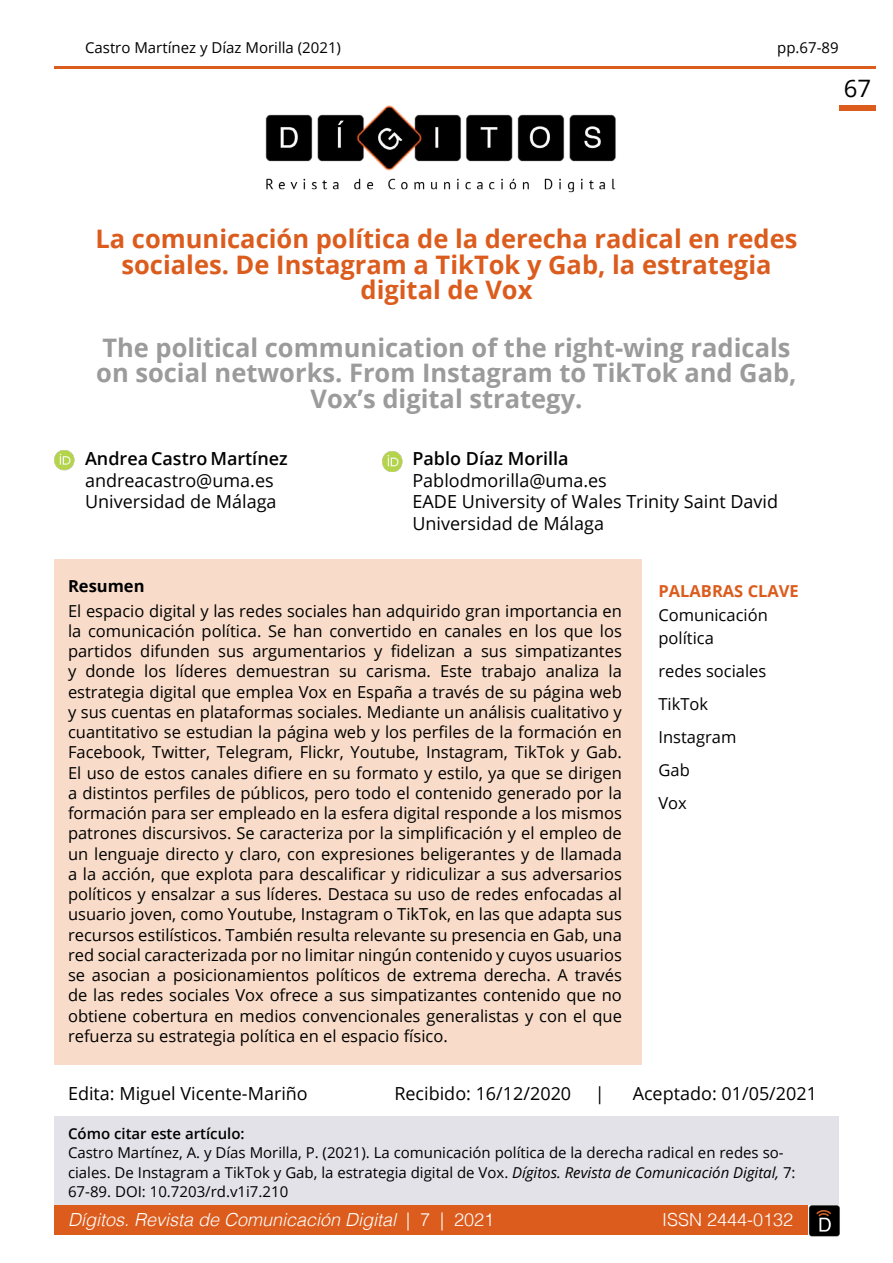
<style>
.page{position:relative;width:893px;height:1263px;background:#fff}
.page>*{position:absolute;margin:0;border:0;box-sizing:border-box;transform-origin:0 0}
.t1{font:700 25.5px/25.5px "Open Sans";color:#9b9b9b;text-align:center}
.t2{font:700 25.5px/25.5px "Open Sans";color:#db5c1d;text-align:center}
.t3{font:24px "Open Sans";color:#000}
.t4{font:18px/21.6px "Open Sans";color:#000}
.t5{font:italic 300 18px "Helvetica";color:#fff}
.t6{font:600 18px "Open Sans";color:#000}
.t7{font:300 18px "Helvetica";color:#fff}
.t8{font:16.5px/20.2px "Open Sans";color:#000}
.t9{font:700 16.5px "Open Sans";color:#db5c1d}
.t10{font:700 16.5px "Open Sans";color:#000}
.t11{font:15px/19.5px "Open Sans";color:#000}
.t12{font:600 15px "Open Sans";color:#000}
.s1{font-style:italic}
.s2{font-style:normal}
</style>
<div class="page">
<div style="left:54px;top:1205px;width:753px;height:30px;background:#db5c1d"></div>
<img style="left:807px;top:1205px;width:33px;height:32px">
<div style="left:839px;top:106px;width:37px;height:5px;background:#db5c1d"></div>
<hr style="left:54px;top:66px;width:822px;height:2px;background:#db5c1d">
<div style="left:54px;top:559px;width:588px;height:505px;background:#f8dcc9"></div>
<div style="left:54px;top:1116px;width:785px;height:89px;background:#e3e2e8"></div>
<img style="left:265px;top:105px;width:351px;height:88px">
<img style="left:54px;top:450px;width:21px;height:20px">
<img style="left:382px;top:451px;width:21px;height:20px">
<p class="t11" style="left:85px;top:39px;width:257px">Castro Martínez y Díaz Morilla (2021)</p>
<p class="t11" style="left:777px;top:39px;width:63px">pp.67-89</p>
<h2 class="t3" style="left:844px;top:78px;width:29px">67</h2>
<h1 class="t2" style="left:96px;top:229px;width:703px">La comunicación política de la derecha radical en redes sociales. De Instagram a TikTok y Gab, la estrategia digital de Vox</h1>
<h1 class="t1" style="left:96px;top:337px;width:702px">The political communication of the right-wing radicals on social networks. From Instagram to TikTok and Gab,<br>Vox’s digital strategy.</h1>
<p class="t6" style="left:85px;top:451px;width:204px">Andrea Castro Martínez</p>
<p class="t4" style="left:85px;top:471px;width:193px">andreacastro@uma.es<br>Universidad de Málaga</p>
<p class="t6" style="left:412px;top:451px;width:158px">Pablo Díaz Morilla</p>
<p class="t4" style="left:412px;top:471px;width:367px">Pablodmorilla@uma.es<br>EADE University of Wales Trinity Saint David<br>Universidad de Málaga</p>
<p class="t10" style="left:68px;top:579px;width:78px">Resumen</p>
<p class="t8" style="left:68px;top:602px;width:555px;text-align:justify">El espacio digital y las redes sociales han adquirido gran importancia en la comunicación política. Se han convertido en canales en los que los partidos difunden sus argumentarios y fidelizan a sus simpatizantes y donde los líderes demuestran su carisma. Este trabajo analiza la estrategia digital que emplea Vox en España a través de su página web y sus cuentas en plataformas sociales. Mediante un análisis cualitativo y cuantitativo se estudian la página web y los perfiles de la formación en Facebook, Twitter, Telegram, Flickr, Youtube, Instagram, TikTok y Gab.<br>El uso de estos canales difiere en su formato y estilo, ya que se dirigen a distintos perfiles de públicos, pero todo el contenido generado por la formación para ser empleado en la esfera digital responde a los mismos patrones discursivos. Se caracteriza por la simplificación y el empleo de un lenguaje directo y claro, con expresiones beligerantes y de llamada a la acción, que explota para descalificar y ridiculizar a sus adversarios políticos y ensalzar a sus líderes. Destaca su uso de redes enfocadas al usuario joven, como Youtube, Instagram o TikTok, en las que adapta sus recursos estilísticos. También resulta relevante su presencia en Gab, una red social caracterizada por no limitar ningún contenido y cuyos usuarios se asocian a posicionamientos políticos de extrema derecha. A través de las redes sociales Vox ofrece a sus simpatizantes contenido que no obtiene cobertura en medios convencionales generalistas y con el que refuerza su estrategia política en el espacio físico.</p>
<p class="t9" style="left:658px;top:584px;width:142px">PALABRAS CLAVE</p>
<p class="t8" style="left:658px;top:606px;width:111px;line-height:22.4px">Comunicación política</p>
<p class="t8" style="left:658px;top:656px;width:109px;line-height:33px">redes sociales<br>TikTok<br>Instagram<br>Gab<br>Vox</p>
<p class="t4" style="left:68px;top:1085px;width:241px">Edita: Miguel Vicente-Mariño</p>
<p class="t4" style="left:394px;top:1085px;width:178px">Recibido: 16/12/2020</p>
<p class="t4" style="left:595px;top:1085px;width:11px">|</p>
<p class="t4" style="left:633px;top:1085px;width:186px">Aceptado: 01/05/2021</p>
<p class="t12" style="left:68px;top:1127px;width:178px">Cómo citar este artículo:</p>
<p class="t11" style="left:68px;top:1144px;width:729px">Castro Martínez, A. y Días Morilla, P. (2021). La comunicación política de la derecha radical en redes so&shy;ciales. De Instagram a TikTok y Gab, la estrategia digital de Vox. <span class="s1">Dígitos. Revista de Comunicación Digital,</span> 7:<br>67-89. DOI: 10.7203/rd.v1i7.210</p>
<p class="t5" style="left:68px;top:1212px;width:428px">Dígitos. Revista de Comunicación Digital <span class="s2">| 7 | 2021</span></p>
<p class="t7" style="left:662px;top:1212px;width:133px">ISSN 2444-0132</p>
</div>
